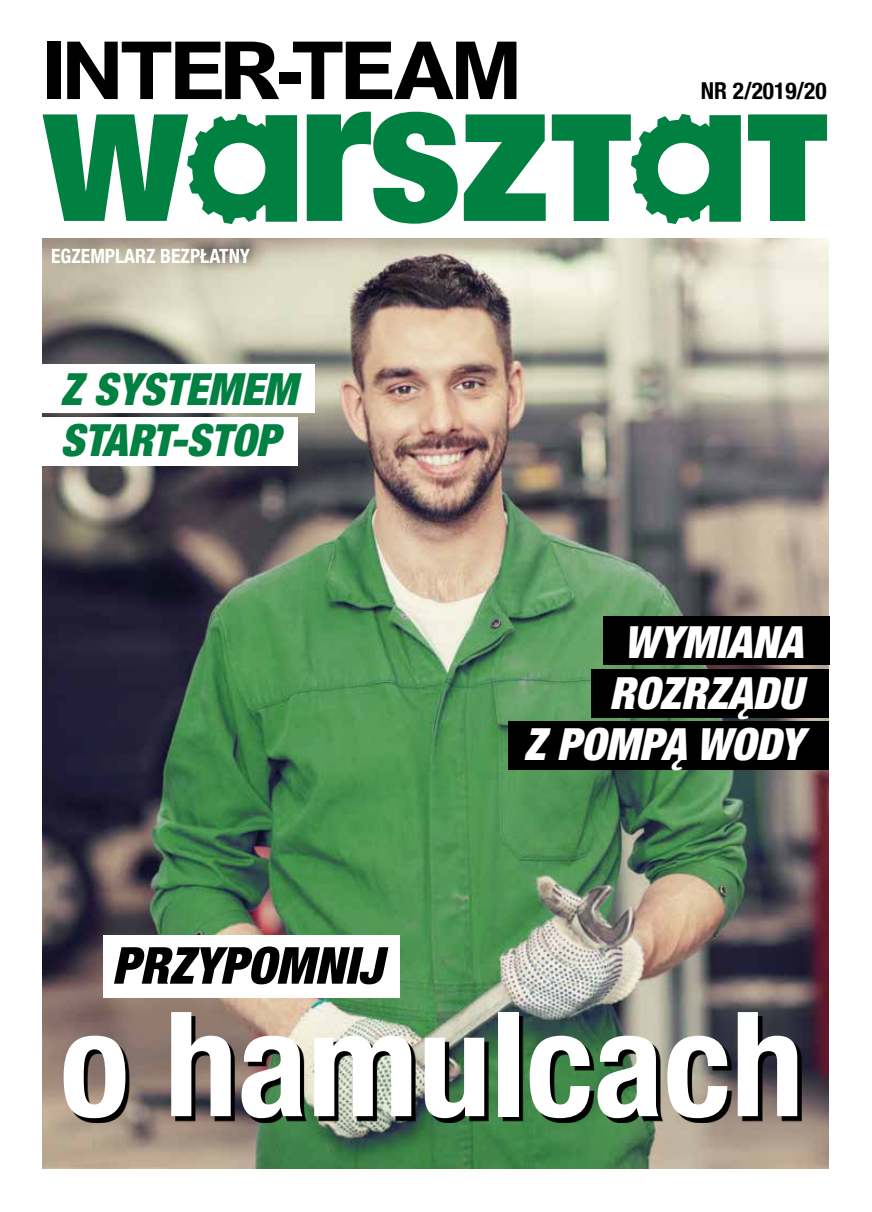
<style>
.page{position:relative;width:872px;height:1212px;background:#fff}
.page>*{position:absolute;margin:0;border:0;box-sizing:border-box;transform-origin:0 0}
.t1{font:700 condensed 145.8px "Helvetica Neue LT Pro";color:#fff}
.t2{font:italic 900 condensed 51px "Helvetica Neue LT Pro";color:#000}
.t3{font:italic 900 condensed 44.55px/51.2px "Helvetica Neue LT Pro";color:#fff;text-align:right}
.t4{font:italic 900 condensed 44.55px/51px "Helvetica Neue LT Pro";color:#008141}
.t5{font:700 condensed 23.4px "Helvetica Neue";color:#000}
.t6{font:700 condensed 19.65px "Helvetica Neue";color:#fff}
</style>
<div class="page">
<img style="left:42px;top:238px;width:786px;height:931px">
<div style="left:508px;top:721px;width:320px;height:48px;background:#000"></div>
<div style="left:603px;top:617px;width:226px;height:48px;background:#000"></div>
<div style="left:591px;top:669px;width:237px;height:48px;background:#000"></div>
<div style="left:280px;top:72px;width:21px;height:11px;background:#000"></div>
<svg style="left:293px;top:42px;width:223px;height:57px"></svg>
<svg style="left:67px;top:42px;width:212px;height:57px"></svg>
<div style="left:48px;top:42px;width:13px;height:57px;background:#000"></div>
<svg style="left:43px;top:112px;width:503px;height:112px;fill:#008141"></svg>
<svg style="left:748px;top:114px;width:79px;height:107px"></svg>
<svg style="left:187px;top:114px;width:110px;height:110px"></svg>
<div style="left:214px;top:143px;width:51px;height:51px;background:#fff;border-radius:50%"></div>
<svg style="left:552px;top:114px;width:189px;height:110px"></svg>
<div style="left:658px;top:143px;width:51px;height:51px;background:#fff;border-radius:50%"></div>
<div style="left:103px;top:935px;width:296px;height:62px;background:#fff"></div>
<img style="left:68px;top:1016px;width:733px;height:106px">
<div style="left:41px;top:365px;width:274px;height:48px;background:#fff"></div>
<div style="left:41px;top:417px;width:257px;height:48px;background:#fff"></div>
<p class="t6" style="left:51px;top:239px;width:201px">EGZEMPLARZ BEZPŁATNY</p>
<p class="t4" style="left:61px;top:363px;width:238px">Z SYSTEMEM<br>START-STOP</p>
<p class="t5" style="left:701px;top:72px;width:127px">NR 2/2019/20</p>
<p class="t3" style="left:524px;top:616px;width:280px">WYMIANA<br>ROZRZĄDU<br>Z POMPĄ WODY</p>
<p class="t2" style="left:112px;top:935px;width:272px">PRZYPOMNIJ</p>
<h1 class="t1" style="left:60px;top:977px;width:746px">o hamulcach</h1>
</div>
